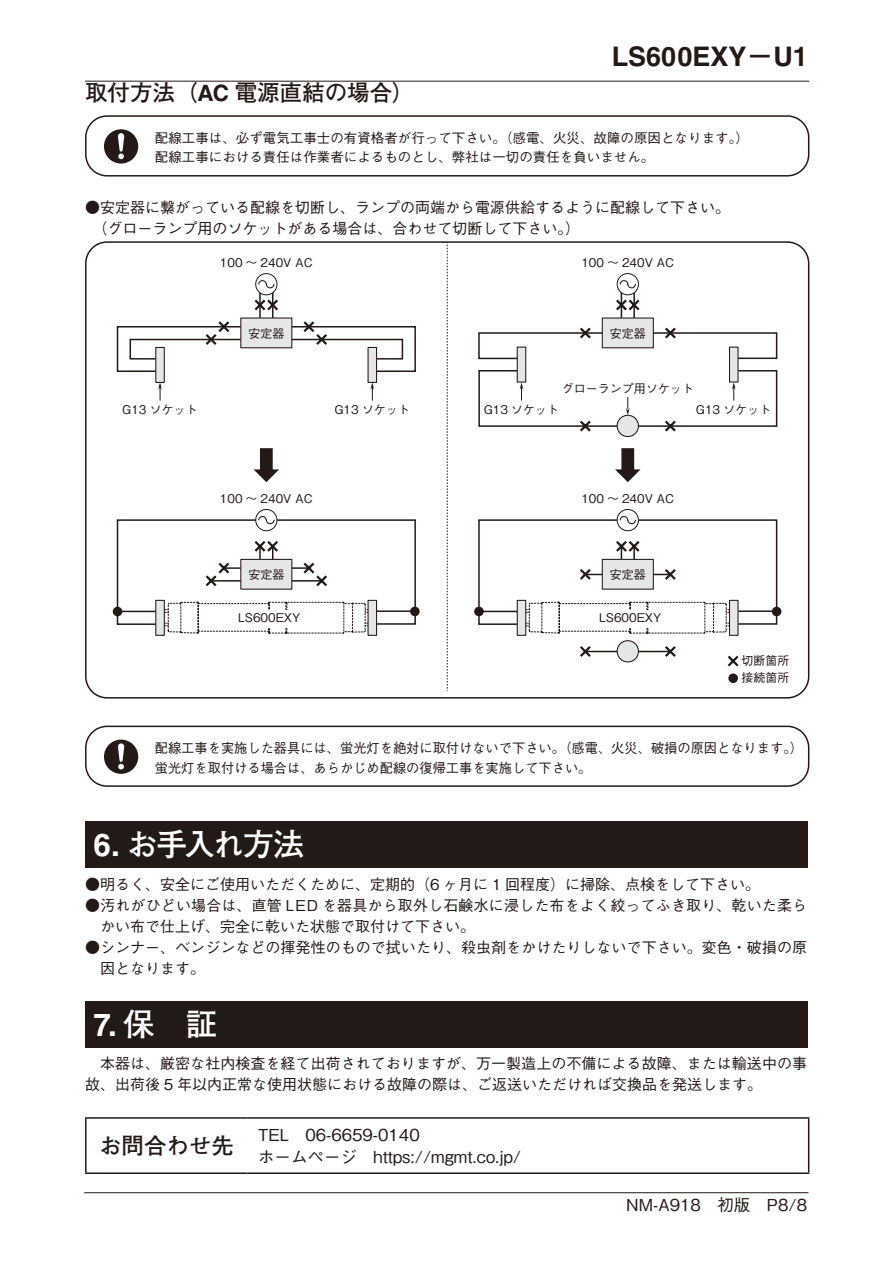
<style>
.page{position:relative;width:893px;height:1263px;background:#fff}
.page>*{position:absolute;margin:0;border:0;box-sizing:border-box;transform-origin:0 0}
.t1{font:700 31.5px "Futo Go B101 Pro";letter-spacing:-.055em;color:#fff}
.t2{font:700 27px "Helvetica LT Std";color:#231916}
.t3{font:700 22.5px "Futo Go B101 Pro";color:#231916}
.t4{font:500 16.5px/22.5px "Gothic BBB Pro";color:#231916}
.t5{font:500 15px/21px "Gothic BBB Pro";color:#231916}
.t6{font:13.5px/19.5px "Gothic BBB Pro Medium 90 msp RKSJ H";color:#231916}
.t7{font:12px "Gothic BBB Pro Medium 90 msp RKSJ H";color:#231916}
.s1{font-family:"Futo Go B101 Pro"}
.s2{font-family:"Helvetica LT Std"}
</style>
<div class="page">
<hr style="left:84px;top:1192px;width:724px;height:1px;background:#231916">
<hr style="left:85px;top:81px;width:724px;height:1px;background:#231916">
<div style="left:85px;top:115px;width:724px;height:62px;border:2px solid #231916;border-radius:21px"></div>
<svg style="left:104px;top:129px;width:34px;height:35px"></svg>
<div style="left:155px;top:347px;width:10px;height:36px;background:#e6e6e7;border:1px solid #231916"></div>
<div style="left:368px;top:347px;width:9px;height:36px;background:#e6e6e7;border:1px solid #231916"></div>
<div style="left:255px;top:273px;width:22px;height:22px;border:1px solid #231916;border-radius:50%"></div>
<svg style="left:116px;top:280px;width:300px;height:93px"></svg>
<div style="left:617px;top:273px;width:22px;height:22px;border:1px solid #231916;border-radius:50%"></div>
<div style="left:617px;top:415px;width:21px;height:21px;background:#e6e6e7;border-radius:50%"></div>
<div style="left:617px;top:415px;width:22px;height:22px;border:1px solid #231916;border-radius:50%"></div>
<svg style="left:580px;top:644px;width:96px;height:15px"></svg>
<div style="left:617px;top:641px;width:21px;height:21px;background:#e6e6e7;border-radius:50%"></div>
<div style="left:617px;top:640px;width:22px;height:22px;border:1px solid #231916;border-radius:50%"></div>
<div style="left:113px;top:607px;width:9px;height:9px;background:#231916;border-radius:50%"></div>
<div style="left:474px;top:607px;width:10px;height:9px;background:#231916;border-radius:50%"></div>
<svg style="left:256px;top:509px;width:21px;height:22px"></svg>
<div style="left:255px;top:509px;width:22px;height:22px;border:1px solid #231916;border-radius:50%"></div>
<div style="left:772px;top:607px;width:9px;height:9px;background:#231916;border-radius:50%"></div>
<div style="left:728px;top:673px;width:10px;height:10px;background:#231916;border-radius:50%"></div>
<div style="left:410px;top:607px;width:10px;height:9px;background:#231916;border-radius:50%"></div>
<svg style="left:617px;top:509px;width:21px;height:22px"></svg>
<div style="left:617px;top:509px;width:22px;height:22px;border:1px solid #231916;border-radius:50%"></div>
<svg style="left:254px;top:448px;width:25px;height:34px"></svg>
<svg style="left:615px;top:448px;width:26px;height:34px"></svg>
<svg style="left:158px;top:382px;width:4px;height:19px"></svg>
<svg style="left:370px;top:382px;width:4px;height:19px"></svg>
<svg style="left:478px;top:280px;width:300px;height:148px"></svg>
<div style="left:85px;top:241px;width:724px;height:457px;border:2px solid #231916;border-radius:21px"></div>
<svg style="left:447px;top:242px;width:1px;height:449px"></svg>
<svg style="left:116px;top:515px;width:301px;height:119px"></svg>
<div style="left:239px;top:610px;width:62px;height:17px;background:#fff"></div>
<svg style="left:477px;top:515px;width:301px;height:119px"></svg>
<div style="left:598px;top:610px;width:65px;height:17px;background:#fff"></div>
<div style="left:155px;top:600px;width:10px;height:36px;background:#e6e6e7;border:1px solid #231916"></div>
<div style="left:368px;top:600px;width:9px;height:36px;background:#e6e6e7;border:1px solid #231916"></div>
<div style="left:517px;top:600px;width:9px;height:36px;background:#e6e6e7;border:1px solid #231916"></div>
<div style="left:729px;top:600px;width:9px;height:36px;background:#e6e6e7;border:1px solid #231916"></div>
<div style="left:85px;top:726px;width:724px;height:61px;border:2px solid #231916;border-radius:21px"></div>
<svg style="left:104px;top:739px;width:34px;height:35px"></svg>
<div style="left:85px;top:821px;width:723px;height:47px;background:#231916"></div>
<div style="left:85px;top:1001px;width:723px;height:46px;background:#231916"></div>
<hr style="left:85px;top:1117px;width:162px;height:2px;background:#231916">
<hr style="left:85px;top:1119px;width:2px;height:53px;background:#231916">
<hr style="left:247px;top:1117px;width:562px;height:2px;background:#231916">
<hr style="left:808px;top:1119px;width:1px;height:53px;background:#231916">
<hr style="left:85px;top:1172px;width:162px;height:2px;background:#231916">
<hr style="left:247px;top:1172px;width:562px;height:2px;background:#231916">
<h2 class="t2" style="left:612px;top:40px;width:198px">LS600EXY<span class="s1">－</span>U1</h2>
<h3 class="t3" style="left:85px;top:74px;width:331px">取付方法（<span class="s2">AC</span> 電源直結の場合）</h3>
<p class="t6" style="left:155px;top:126px;width:595px">配線工事は、必ず電気工事士の有資格者が行って下さい。（感電、火災、故障の原因となります。）配線工事における責任は作業者によるものとし、弊社は一切の責任を負いません。</p>
<p class="t5" style="left:85px;top:194px;width:646px">●安定器に繋がっている配線を切断し、ランプの両端から電源供給するように配線して下さい。　（グローランプ用のソケットがある場合は、合わせて切断して下さい。）</p>
<p class="t7" style="left:220px;top:253px;width:94px">100 ～ 240V AC</p>
<p class="t7" style="left:581px;top:253px;width:94px">100 ～ 240V AC</p>
<p class="t7" style="left:122px;top:400px;width:77px">G13 ソケット</p>
<p class="t7" style="left:248px;top:323px;width:37px">安定器</p>
<p class="t7" style="left:610px;top:323px;width:37px">安定器</p>
<p class="t7" style="left:562px;top:379px;width:133px">グローランプ用ソケット</p>
<p class="t7" style="left:334px;top:400px;width:77px">G13 ソケット</p>
<p class="t7" style="left:484px;top:400px;width:77px">G13 ソケット</p>
<p class="t7" style="left:696px;top:400px;width:77px">G13 ソケット</p>
<p class="t7" style="left:220px;top:489px;width:94px">100 ～ 240V AC</p>
<p class="t7" style="left:248px;top:565px;width:37px">安定器</p>
<p class="t7" style="left:581px;top:489px;width:94px">100 ～ 240V AC</p>
<p class="t7" style="left:610px;top:565px;width:37px">安定器</p>
<p class="t7" style="left:238px;top:608px;width:64px">LS600EXY</p>
<p class="t7" style="left:599px;top:608px;width:64px">LS600EXY</p>
<p class="t7" style="left:741px;top:651px;width:49px">切断箇所</p>
<p class="t7" style="left:741px;top:668px;width:49px">接続箇所</p>
<p class="t6" style="left:155px;top:737px;width:650px">配線工事を実施した器具には、蛍光灯を絶対に取付けないで下さい。（感電、火災、破損の原因となります。）蛍光灯を取付ける場合は、あらかじめ配線の復帰工事を実施して下さい。</p>
<h1 class="t1" style="left:94px;top:819px;width:212px"><span class="s2">6.</span> お手入れ方法</h1>
<p class="t5" style="left:85px;top:871px;width:677px">●明るく、安全にご使用いただくために、定期的（6 ヶ月に 1 回程度）に掃除、点検をして下さい。</p>
<p class="t5" style="left:100px;top:892px;width:709px;text-indent:-15px">●汚れがひどい場合は、直管 LED を器具から取外し石鹸水に浸した布をよく絞ってふき取り、乾いた柔らかい布で仕上げ、完全に乾いた状態で取付けて下さい。</p>
<p class="t5" style="left:100px;top:934px;width:708px;text-indent:-15px">●シンナー、ベンジンなどの揮発性のもので拭いたり、殺虫剤をかけたりしないで下さい。変色・破損の原因となります。</p>
<h1 class="t1" style="left:94px;top:999px;width:125px"><span class="s2">7.</span> 保　証</h1>
<p class="t5" style="left:85px;top:1051px;width:723px">　本器は、厳密な社内検査を経て出荷されておりますが、万一製造上の不備による故障、または輸送中の事故、出荷後 5 年以内正常な使用状態における故障の際は、ご返送いただければ交換品を発送します。</p>
<h3 class="t3" style="left:99px;top:1127px;width:137px">お問合わせ先</h3>
<p class="t4" style="left:258px;top:1121px;width:265px">TEL　06-6659-0140<br>ホームページ　https://mgmt.co.jp/</p>
<p class="t4" style="left:626px;top:1192px;width:182px">NM-A918　初版　P8/8</p>
</div>
